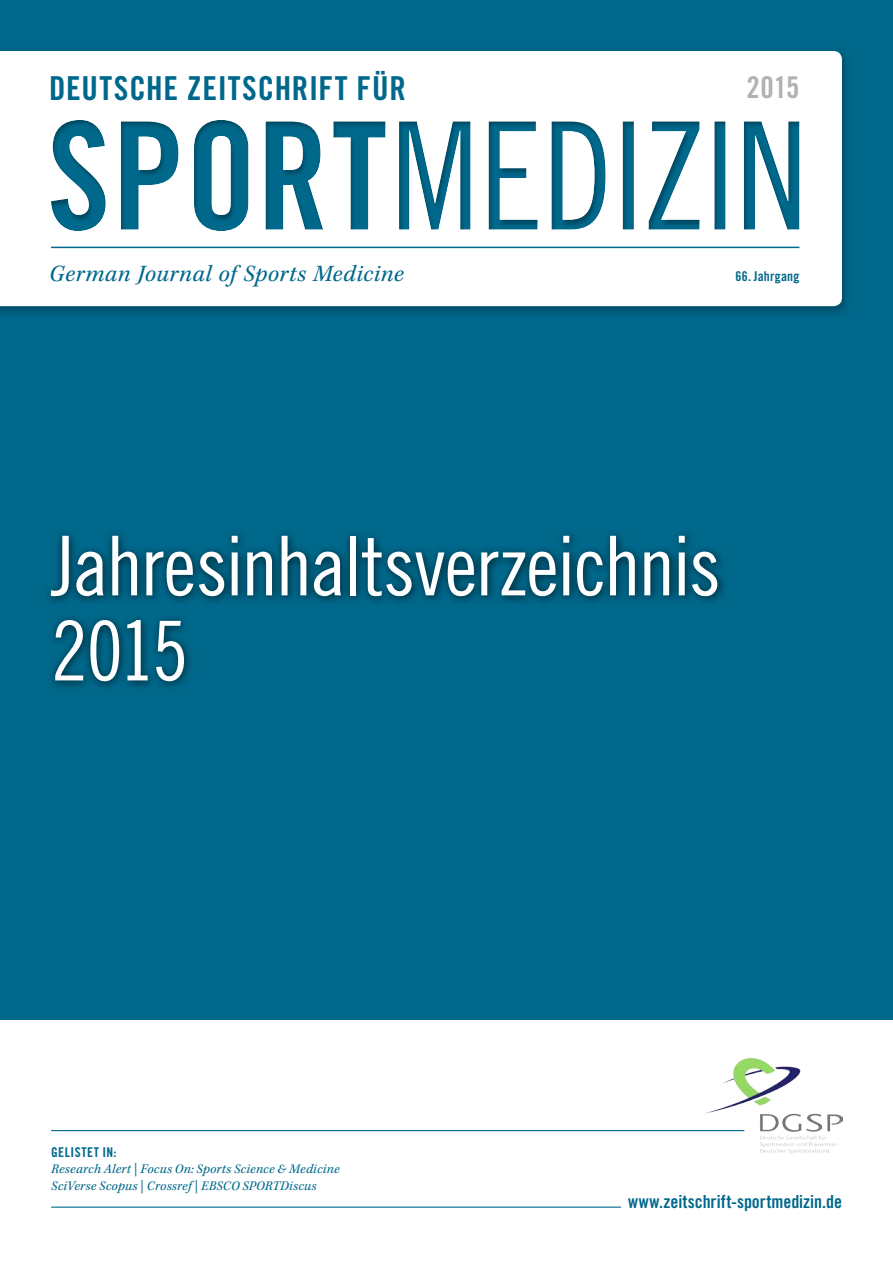
<style>
.page{position:relative;width:893px;height:1263px;background:#00688b}
.page>*{position:absolute;margin:0;border:0;box-sizing:border-box;transform-origin:0 0}
.t1{font:82.5px/85.1px "Trade Gothic LT Std Cn 18";letter-spacing:-.025em;color:#fff}
.t2{font:33px "Trade Gothic LT Std Bd Cn 20";letter-spacing:.025em;color:#00688b}
.t3{font:30px "Trade Gothic LT Std Bd Cn 20";color:#b3b2b2}
.t4{font:italic 24px "Kepler Std";letter-spacing:.025em;color:#00688b}
.t5{font:18px "Trade Gothic LT Std Bd Cn 20";color:#00688b}
.t6{font:italic 13.5px/16.5px "Kepler Std";letter-spacing:.015em;color:#00688b}
.t7{font:13.5px "Trade Gothic LT Std Bd Cn 20";letter-spacing:.02em;color:#00688b}
</style>
<div class="page">
<div style="left:0;top:46px;width:853px;height:273px;background:#000;opacity:.3"></div>
<div style="left:0;top:51px;width:842px;height:255px;background:#fff"></div>
<div style="left:50px;top:119px;width:750px;height:112px;background:#000;opacity:.3"></div>
<hr style="left:51px;top:247px;width:748px;height:1px;background:#00688b">
<div style="left:0;top:1020px;width:893px;height:243px;background:#fff"></div>
<img style="left:702px;top:1058px;width:140px;height:96px">
<hr style="left:51px;top:1206px;width:570px;height:2px;background:#00688b">
<hr style="left:51px;top:1130px;width:693px;height:1px;background:#00688b">
<div style="left:43px;top:529px;width:685px;height:162px;background:#000;opacity:.7"></div>
<h2 class="t2" style="left:49px;top:69px;width:358px">DEUTSCHE ZEITSCHRIFT FÜR</h2>
<h3 class="t4" style="left:49px;top:259px;width:356px">German Journal of Sports Medicine</h3>
<h3 class="t3" style="left:746px;top:69px;width:54px">2015</h3>
<p class="t7" style="left:735px;top:268px;width:65px">66. Jahrgang</p>
<h1 class="t1" style="left:51px;top:522px;width:671px">Jahresinhaltsverzeichnis<br>2015</h1>
<p class="t7" style="left:51px;top:1144px;width:67px">GELISTET IN:</p>
<p class="t6" style="left:51px;top:1161px;width:290px">Research Alert | Focus On: Sports Science &amp; Medicine<br>SciVerse Scopus | Crossref | EBSCO SPORTDiscus</p>
<h3 class="t5" style="left:628px;top:1190px;width:215px">www.zeitschrift-sportmedizin.de</h3>
</div>
